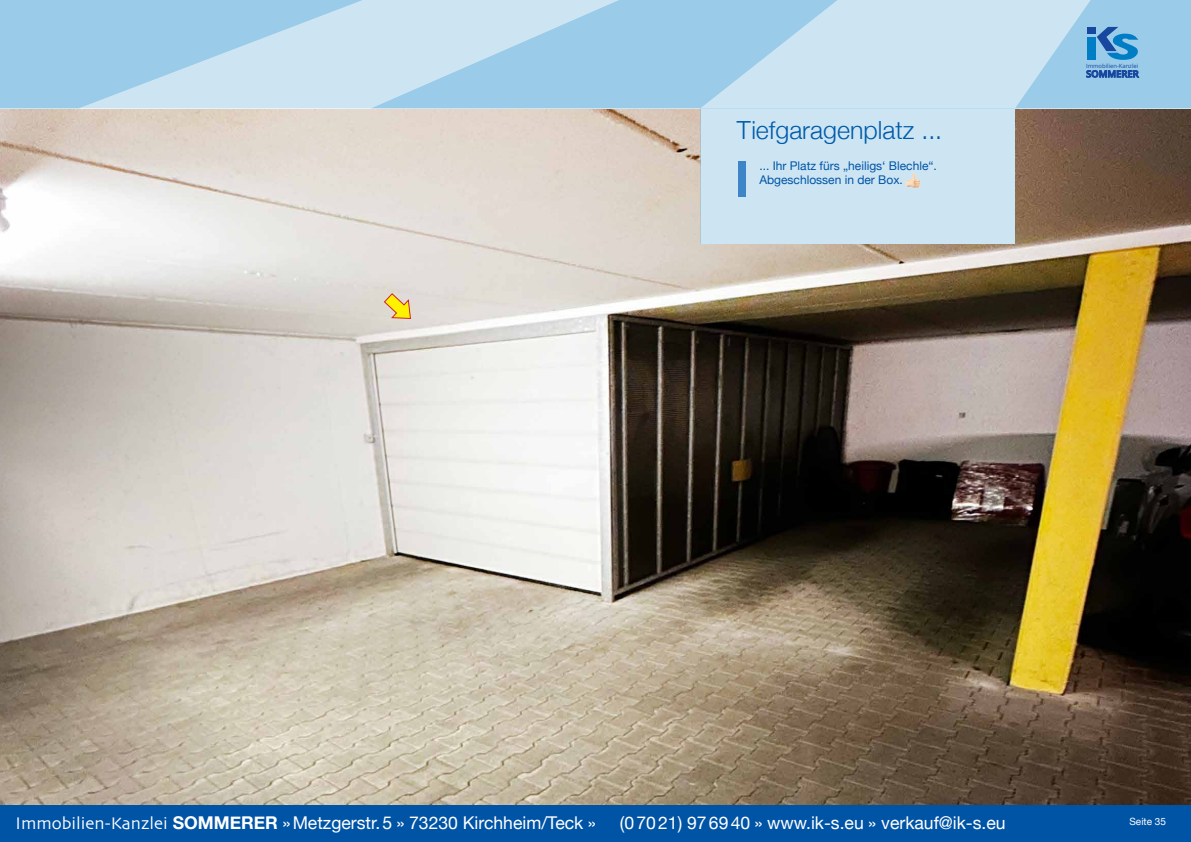
<style>
.page{position:relative;width:1191px;height:842px;background:#fff}
.page>*{position:absolute;margin:0;border:0;box-sizing:border-box;transform-origin:0 0}
.t1{font:300 25px "Helvetica Neue";color:#005baa}
.t2{font:17.6px "Helvetica Neue";color:#fff}
.t3{font:12px/14px "Helvetica Neue";color:#0054a6}
.t4{font:10px "Helvetica Neue";color:#fff}
.t5{font:5.8px "Open Sans";color:#17479e}
.s1{font-family:"Skia"}
.s2{font-weight:700}
</style>
<div class="page">
<div style="left:0;top:804px;width:1191px;height:38px;background:#0054a6"></div>
<img style="left:0;top:108px;width:1191px;height:696px">
<div style="left:0;top:0;width:78px;height:108px;background:#9acbe8"></div>
<svg style="left:78px;top:0;width:292px;height:108px;background:#b3d8ed"></svg>
<svg style="left:370px;top:0;width:330px;height:108px;background:#add4ec"></svg>
<svg style="left:700px;top:0;width:315px;height:108px;background:#c1dff0"></svg>
<div style="left:700px;top:108px;width:315px;height:135px;background:#cde5f3"></div>
<svg style="left:1015px;top:0;width:176px;height:108px;background:#9bc9e6"></svg>
<div style="left:738px;top:161px;width:7px;height:36px;background:#3d85c6"></div>
<svg style="left:383px;top:292px;width:28px;height:27px"></svg>
<img style="left:905px;top:173px;width:16px;height:16px">
<h1 class="t1" style="left:737px;top:110px;width:207px">Tiefgaragenplatz ...</h1>
<p class="t3" style="left:759px;top:159px;width:179px">... Ihr Platz fürs „heiligs‘ Blechle“.<br>Abgeschlossen in der Box.</p>
<p class="t5" style="left:1086px;top:61px;width:54px">Immobilien-Kanzlei</p>
<p class="t2" style="left:16px;top:810px;width:582px"><span class="s1">Immobilien-Kanzlei</span> <span class="s2">SOMMERER</span> »Metzgerstr.5 » 73230 Kirchheim/Teck »</p>
<p class="t2" style="left:620px;top:810px;width:387px">(07021) 976940 » www.ik-s.eu » verkauf@ik-s.eu</p>
<p class="t4" style="left:1129px;top:814px;width:38px">Seite 35</p>
</div>
